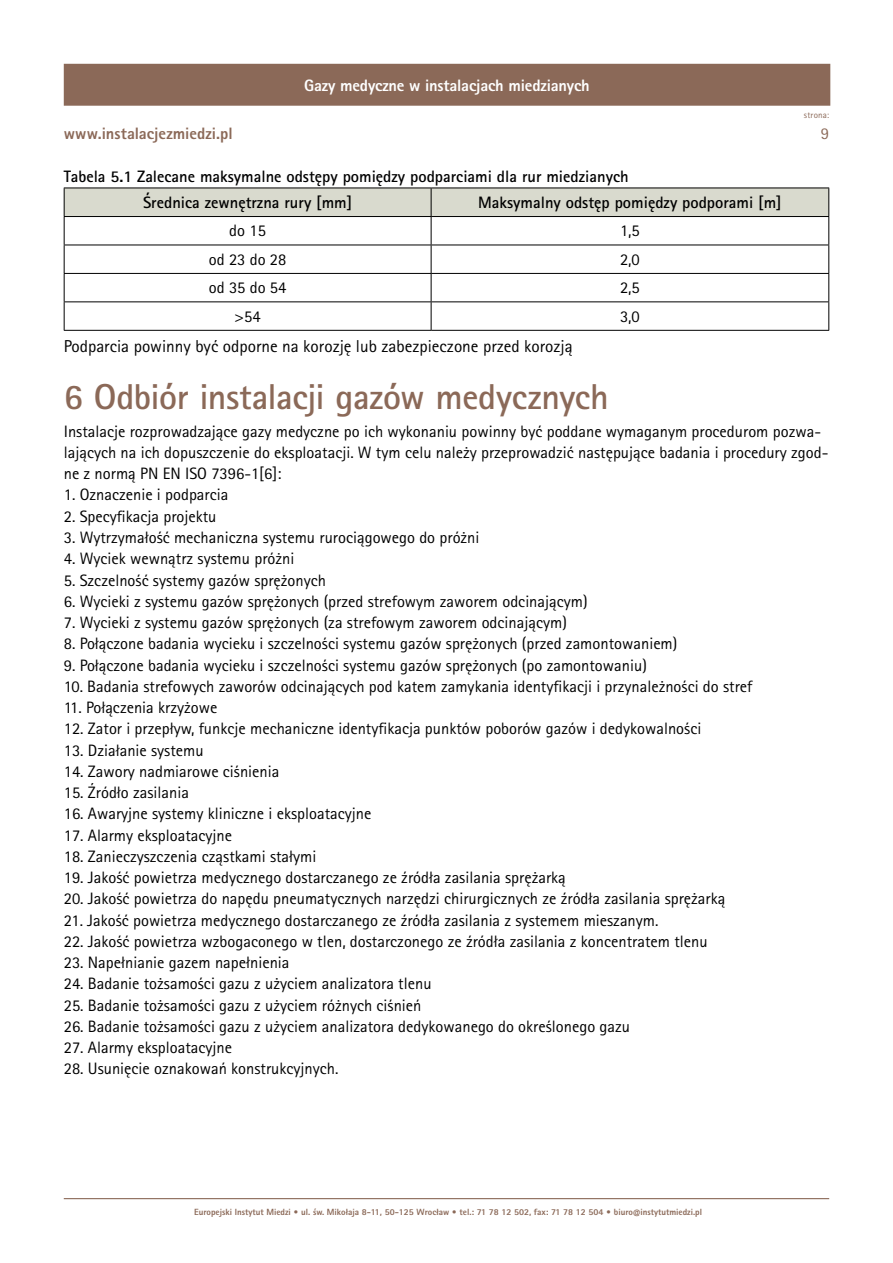
<style>
.page{position:relative;width:893px;height:1263px;background:#fff}
.page>*{position:absolute;margin:0;border:0;box-sizing:border-box;transform-origin:0 0}
.t1{font:700 36px "Rotis Sans Serif Pro";letter-spacing:-.01em;color:#8b6958}
.t2{font:17.25px "Rotis Sans Serif Pro";color:#000}
.t3{font:16.5px/21.3px "Rotis Sans Serif Pro";color:#000}
.t4{font:700 16.5px/26.4px "Rotis Sans Serif Pro";color:#000}
.t5{font:800 16.5px "Rotis Sans Serif Pro";letter-spacing:-.01em;color:#fff}
.t6{font:800 16.5px "Rotis Sans Serif Pro";color:#8b6958}
.t7{font:16.5px "Rotis Sans Serif Pro";color:#8b6958}
.t8{font:800 9px "Rotis Sans Serif Pro";color:#8b6958}
.t9{font:9px "Rotis Sans Serif Pro";letter-spacing:.02em;color:#8b6958}
</style>
<div class="page">
<div style="left:64px;top:64px;width:766px;height:41px;background:#8b6958"></div>
<div style="left:64px;top:64px;width:766px;height:42px;border:1px solid #8b6958"></div>
<hr style="left:64px;top:1198px;width:765px;height:1px;background:#8b6958">
<svg style="left:64px;top:188px;width:765px;height:142px"></svg>
<hr style="left:64px;top:330px;width:367px;height:1px;background:#000">
<hr style="left:431px;top:330px;width:398px;height:1px;background:#000">
<p class="t5" style="left:304px;top:74px;width:287px">Gazy medyczne w instalacjach miedzianych</p>
<p class="t9" style="left:804px;top:109px;width:27px">strona:</p>
<p class="t6" style="left:64px;top:123px;width:170px">www.instalacjezmiedzi.pl</p>
<p class="t7" style="left:821px;top:124px;width:10px">9</p>
<p class="t4" style="left:143px;top:163px;width:487px;text-indent:-79px">Tabela 5.1 Zalecane maksymalne odstępy pomiędzy podparciami dla rur miedzianych<br>Średnica zewnętrzna rury [mm]</p>
<p class="t4" style="left:478px;top:189px;width:305px">Maksymalny odstęp pomiędzy podporami [m]</p>
<p class="t3" style="left:229px;top:220px;width:38px">do 15</p>
<p class="t3" style="left:620px;top:220px;width:21px">1,5</p>
<p class="t3" style="left:209px;top:249px;width:79px">od 23 do 28</p>
<p class="t3" style="left:620px;top:249px;width:21px">2,0</p>
<p class="t3" style="left:209px;top:277px;width:79px">od 35 do 54</p>
<p class="t3" style="left:620px;top:277px;width:21px">2,5</p>
<p class="t3" style="left:235px;top:306px;width:27px">&gt;54</p>
<p class="t3" style="left:620px;top:306px;width:21px">3,0</p>
<p class="t2" style="left:64px;top:336px;width:510px">Podparcia powinny być odporne na korozję lub zabezpieczone przed korozją</p>
<h1 class="t1" style="left:64px;top:374px;width:546px">6 Odbiór instalacji gazów medycznych</h1>
<p class="t3" style="left:64px;top:421px;width:766px">Instalacje rozprowadzające gazy medyczne po ich wykonaniu powinny być poddane wymaganym procedurom pozwa&shy;lających na ich dopuszczenie do eksploatacji. W tym celu należy przeprowadzić następujące badania i procedury zgod&shy;ne z normą PN EN ISO 7396-1[6]:</p>
<p class="t3" style="left:64px;top:484px;width:166px">1. Oznaczenie i podparcia</p>
<p class="t3" style="left:64px;top:506px;width:154px">2. Specyfikacja projektu</p>
<p class="t3" style="left:64px;top:527px;width:417px">3. Wytrzymałość mechaniczna systemu rurociągowego do próżni</p>
<p class="t3" style="left:64px;top:548px;width:232px">4. Wyciek wewnątrz systemu próżni</p>
<p class="t3" style="left:64px;top:569px;width:264px">5. Szczelność systemy gazów sprężonych</p>
<p class="t3" style="left:64px;top:591px;width:525px">6. Wycieki z systemu gazów sprężonych (przed strefowym zaworem odcinającym)</p>
<p class="t3" style="left:64px;top:612px;width:505px">7. Wycieki z systemu gazów sprężonych (za strefowym zaworem odcinającym)</p>
<p class="t3" style="left:64px;top:633px;width:615px">8. Połączone badania wycieku i szczelności systemu gazów sprężonych (przed zamontowaniem)</p>
<p class="t3" style="left:64px;top:654px;width:585px">9. Połączone badania wycieku i szczelności systemu gazów sprężonych (po zamontowaniu)</p>
<p class="t3" style="left:64px;top:676px;width:690px">10. Badania strefowych zaworów odcinających pod katem zamykania identyfikacji i przynależności do stref</p>
<p class="t3" style="left:64px;top:697px;width:155px">11. Połączenia krzyżowe</p>
<p class="t3" style="left:64px;top:718px;width:639px">12. Zator i przepływ, funkcje mechaniczne identyfikacja punktów poborów gazów i dedykowalności</p>
<p class="t3" style="left:64px;top:739px;width:141px">13. Działanie systemu</p>
<p class="t3" style="left:64px;top:761px;width:217px">14. Zawory nadmiarowe ciśnienia</p>
<p class="t3" style="left:64px;top:782px;width:127px">15. Źródło zasilania</p>
<p class="t3" style="left:64px;top:803px;width:309px">16. Awaryjne systemy kliniczne i eksploatacyjne</p>
<p class="t3" style="left:64px;top:824px;width:170px">17. Alarmy eksploatacyjne</p>
<p class="t3" style="left:64px;top:846px;width:254px">18. Zanieczyszczenia cząstkami stałymi</p>
<p class="t3" style="left:64px;top:867px;width:504px">19. Jakość powietrza medycznego dostarczanego ze źródła zasilania sprężarką</p>
<p class="t3" style="left:64px;top:888px;width:663px">20. Jakość powietrza do napędu pneumatycznych narzędzi chirurgicznych ze źródła zasilania sprężarką</p>
<p class="t3" style="left:64px;top:909px;width:596px">21. Jakość powietrza medycznego dostarczanego ze źródła zasilania z systemem mieszanym.</p>
<p class="t3" style="left:64px;top:931px;width:645px">22. Jakość powietrza wzbogaconego w tlen, dostarczonego ze źródła zasilania z koncentratem tlenu</p>
<p class="t3" style="left:64px;top:952px;width:227px">23. Napełnianie gazem napełnienia</p>
<p class="t3" style="left:64px;top:973px;width:369px">24. Badanie tożsamości gazu z użyciem analizatora tlenu</p>
<p class="t3" style="left:64px;top:994px;width:359px">25. Badanie tożsamości gazu z użyciem różnych ciśnień</p>
<p class="t3" style="left:64px;top:1016px;width:568px">26. Badanie tożsamości gazu z użyciem analizatora dedykowanego do określonego gazu</p>
<p class="t3" style="left:64px;top:1037px;width:170px">27. Alarmy eksploatacyjne</p>
<p class="t3" style="left:64px;top:1058px;width:276px">28. Usunięcie oznakowań konstrukcyjnych.</p>
<p class="t8" style="left:194px;top:1206px;width:509px">Europejski Instytut Miedzi • ul. św. Mikołaja 8-11, 50-125 Wrocław • tel.: 71 78 12 502, fax: 71 78 12 504 • biuro@instytutmiedzi.pl</p>
</div>
